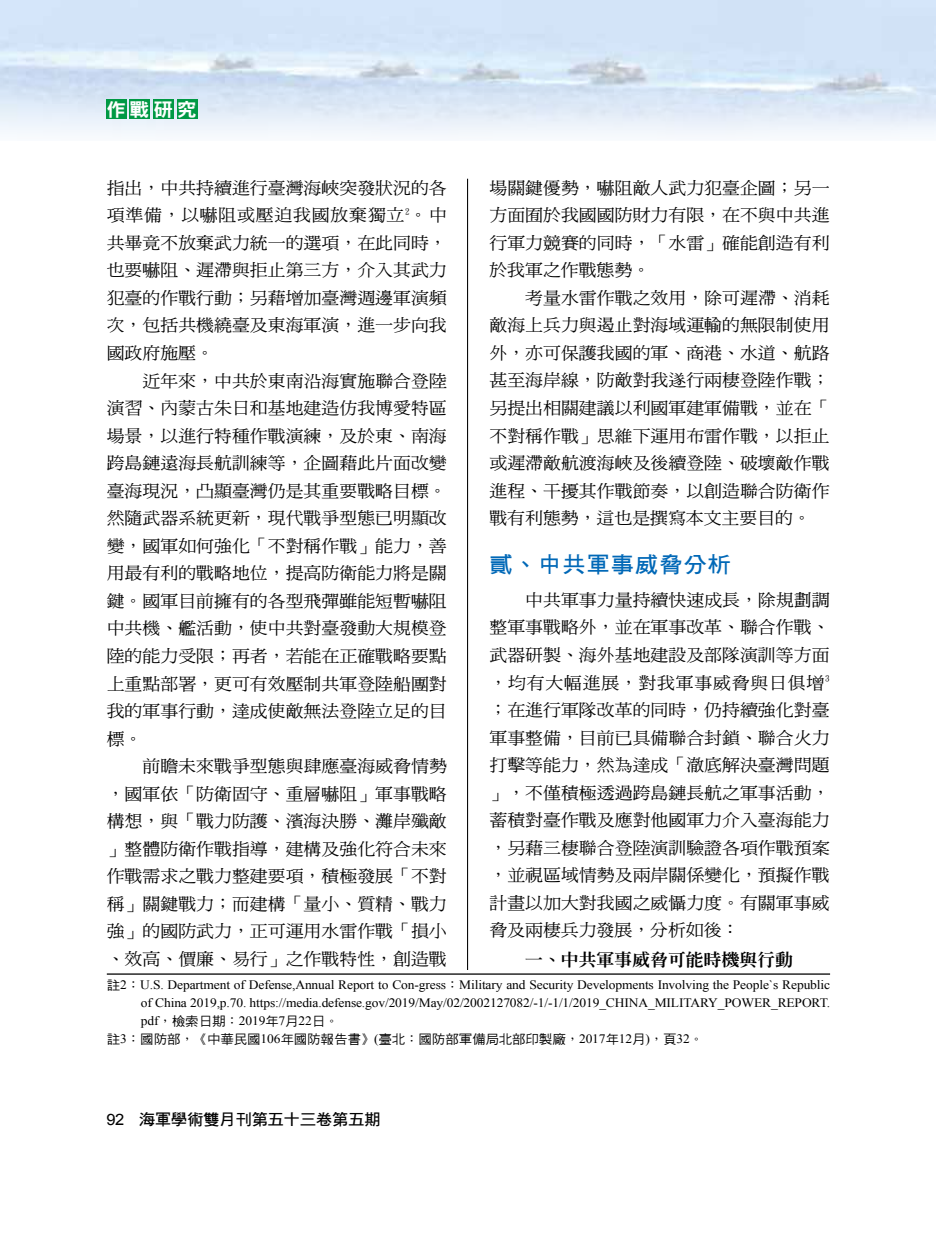
<style>
.page{position:relative;width:936px;height:1234px;background:#fff}
.page>*{position:absolute;margin:0;border:0;box-sizing:border-box;transform-origin:0 0}
.t1{font:22.2px "DF Hei Bd HK BF";letter-spacing:.035em;color:#0068b7;scale:1.05 1}
.t2{font:18.6px "DFN Hei XB HK BF";color:#fff;scale:1.05 1}
.t3{font:16.95px/27.5px "DF Ming Md HK BF";color:#000;text-align:justify;scale:1.05 1}
.t4{font:800 16.95px "Inn Ming";color:#000;scale:1.05 1}
.t5{font:15.6px "DF Hei Bd HK BF";letter-spacing:-.025em;color:#000;scale:1.05 1}
.t6{font:12.9px/18px "Times New Roman";letter-spacing:-.01em;color:#000;text-align:justify;scale:1.05 1}
.t7{font:12.9px "DF Hei Md HK BF";letter-spacing:-.01em;color:#000;scale:1.05 1}
.s1{font-family:"DF Hei Md HK BF"}
.s2{font-family:"DF Kai Shu SB Estd BF"}
.s3{font-family:"Times New Roman"}
.s4{font-family:"Arial"}
</style>
<div class="page">
<img style="left:0;top:0;width:935px;height:135px">
<hr style="left:467px;top:179px;width:1px;height:871px;background:#000">
<div style="left:106px;top:99px;width:20px;height:20px;background:#094"></div>
<div style="left:130px;top:99px;width:20px;height:20px;background:#094"></div>
<div style="left:153px;top:99px;width:21px;height:20px;background:#094"></div>
<div style="left:177px;top:99px;width:20px;height:20px;background:#094"></div>
<div style="left:107px;top:969px;width:723px;height:86px;background:#fff"></div>
<hr style="left:107px;top:973px;width:723px;height:1px;background:#000">
<p class="t2" style="left:106px;top:100px;width:88px">作戰研究</p>
<p class="t3" style="left:489px;top:174px;width:325px">場關鍵優勢，嚇阻敵人武力犯臺企圖；另一方面囿於我國國防財力有限，在不與中共進行軍力競賽的同時，「水雷」確能創造有利於我軍之作戰態勢。</p>
<p class="t3" style="left:489px;top:284px;width:325px;text-indent:36px">考量水雷作戰之效用，除可遲滯、消耗敵海上兵力與遏止對海域運輸的無限制使用外，亦可保護我國的軍、商港、水道、航路甚至海岸線，防敵對我遂行兩棲登陸作戰；另提出相關建議以利國軍建軍備戰，並在「不對稱作戰」思維下運用布雷作戰，以拒止或遲滯敵航渡海峽及後續登陸、破壞敵作戰進程、干擾其作戰節奏，以創造聯合防衛作戰有利態勢，這也是撰寫本文主要目的。</p>
<h1 class="t1" style="left:489px;top:552px;width:231px">貳、中共軍事威脅分析</h1>
<p class="t3" style="left:489px;top:586px;width:325px;text-indent:36px">中共軍事力量持續快速成長，除規劃調整軍事戰略外，並在軍事改革、聯合作戰、武器研製、海外基地建設及部隊演訓等方面，均有大幅進展，對我軍事威脅與日俱增<sup>3</sup>；在進行軍隊改革的同時，仍持續強化對臺軍事整備，目前已具備聯合封鎖、聯合火力打擊等能力，然為達成「澈底解決臺灣問題」，不僅積極透過跨島鏈長航之軍事活動，蓄積對臺作戰及應對他國軍力介入臺海能力，另藉三棲聯合登陸演訓驗證各項作戰預案，並視區域情勢及兩岸關係變化，預擬作戰計畫以加大對我國之威懾力度。有關軍事威脅及兩棲兵力發展，分析如後：</p>
<p class="t4" style="left:525px;top:951px;width:256px">一、中共軍事威脅可能時機與行動</p>
<p class="t6" style="left:141px;top:975px;width:658px;text-indent:-34px"><span class="s1">註</span>2<span class="s2">：</span>U.S. Department of Defense,Annual Report to Con-gress<span class="s2">：</span>Military and Security Developments Involving the People`s Republic of China 2019,p.70. https://media.defense.gov/2019/May/02/2002127082/-1/-1/1/2019_CHINA_MILITARY_POWER_REPORT. pdf<span class="s2">，</span><span class="s1">檢索日期</span><span class="s2">：</span>2019<span class="s1">年</span>7<span class="s1">月</span>22<span class="s1">日</span><span class="s2">。</span></p>
<p class="t7" style="left:107px;top:1032px;width:569px">註<span class="s3">3</span><span class="s2">：</span>國防部<span class="s2">，《</span>中華民國<span class="s3">106</span>年國防報告書<span class="s2">》</span><span class="s3">(</span>臺北<span class="s2">：</span>國防部軍備局北部印製廠<span class="s2">，</span><span class="s3">2017</span>年<span class="s3">12</span>月<span class="s3">)</span><span class="s2">，</span>頁<span class="s3">32</span><span class="s2">。</span></p>
<p class="t3" style="left:107px;top:174px;width:325px">指出，中共持續進行臺灣海峽突發狀況的各項準備，以嚇阻或壓迫我國放棄獨立<sup>2</sup>。中共畢竟不放棄武力統一的選項，在此同時，也要嚇阻、遲滯與拒止第三方，介入其武力犯臺的作戰行動；另藉增加臺灣週邊軍演頻次，包括共機繞臺及東海軍演，進一步向我國政府施壓。</p>
<p class="t3" style="left:107px;top:366px;width:325px;text-indent:36px">近年來，中共於東南沿海實施聯合登陸演習、內蒙古朱日和基地建造仿我博愛特區場景，以進行特種作戰演練，及於東、南海跨島鏈遠海長航訓練等，企圖藉此片面改變臺海現況，凸顯臺灣仍是其重要戰略目標。然隨武器系統更新，現代戰爭型態已明顯改變，國軍如何強化「不對稱作戰」能力，善用最有利的戰略地位，提高防衛能力將是關鍵。國軍目前擁有的各型飛彈雖能短暫嚇阻中共機、艦活動，使中共對臺發動大規模登陸的能力受限；再者，若能在正確戰略要點上重點部署，更可有效壓制共軍登陸船團對我的軍事行動，達成使敵無法登陸立足的目標。</p>
<p class="t3" style="left:107px;top:752px;width:325px;text-indent:36px">前瞻未來戰爭型態與肆應臺海威脅情勢，國軍依「防衛固守、重層嚇阻」軍事戰略構想，與「戰力防護、濱海決勝、灘岸殲敵」整體防衛作戰指導，建構及強化符合未來作戰需求之戰力整建要項，積極發展「不對稱」關鍵戰力；而建構「量小、質精、戰力強」的國防武力，正可運用水雷作戰「損小、效高、價廉、易行」之作戰特性，創造戰</p>
<p class="t5" style="left:106px;top:1111px;width:263px"><span class="s4">92</span> 海軍學術雙月刊第五十三卷第五期</p>
</div>
